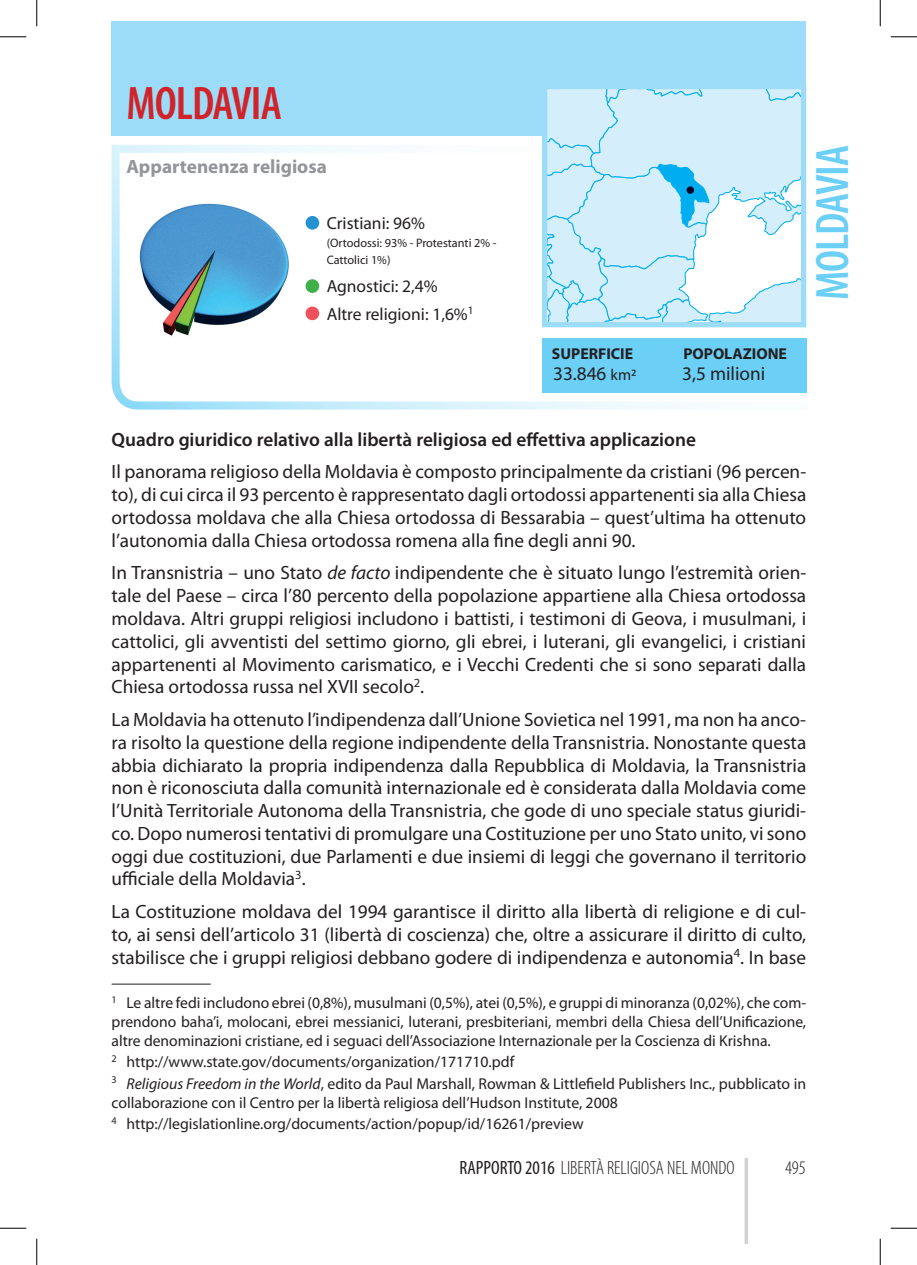
<style>
.page{position:relative;width:917px;height:1265px;background:#fff}
.page>*{position:absolute;margin:0;border:0;box-sizing:border-box;transform-origin:0 0}
.t1{font:600 condensed 47.25px "Myriad Pro";letter-spacing:-.02em;color:#6bcff6}
.t2{font:600 condensed 47.25px "Myriad Pro";letter-spacing:-.02em;color:#d1232a}
.t3{font:19.25px/22.8px "Myriad Pro";color:#231f20;text-align:justify}
.t4{font:600 19.25px "Myriad Pro";color:#231f20}
.t5{font:300 condensed 19.25px "Myriad Pro";color:#231f20}
.t6{font:700 19.25px "Myriad Pro";color:#939598}
.t7{font:17.5px/27.7px "Myriad Pro";color:#231f20}
.t8{font:15.75px/18.9px "Myriad Pro";color:#231f20}
.t9{font:700 15.75px "Myriad Pro";color:#231f20}
.t10{font:12.25px/17.5px "Myriad Pro";color:#231f20}
.s1{font-size:15.75px}
.s2{font-style:italic}
.s3{font-weight:400}
</style>
<div class="page">
<svg style="left:744px;top:1158px;width:4px;height:84px"></svg>
<div style="left:112px;top:22px;width:694px;height:114px;background:#9cdcf8"></div>
<svg style="left:111px;top:143px;width:696px;height:267px"></svg>
<img style="left:126px;top:193px;width:172px;height:179px">
<div style="left:542px;top:338px;width:264px;height:54px;background:#6bcff6"></div>
<svg style="left:548px;top:90px;width:252px;height:231px"></svg>
<div style="left:542px;top:84px;width:264px;height:243px;border:5px solid #9cdcf8"></div>
<hr style="left:112px;top:983px;width:99px;height:1px;background:#231f20">
<div style="left:306px;top:306px;width:13px;height:14px;background:#ef505a;border-radius:50%"></div>
<svg style="left:0;top:36px;width:26px;height:1px"></svg>
<svg style="left:891px;top:36px;width:26px;height:1px"></svg>
<svg style="left:0;top:1227px;width:26px;height:1px"></svg>
<svg style="left:891px;top:1227px;width:26px;height:1px"></svg>
<svg style="left:36px;top:0;width:1px;height:26px"></svg>
<svg style="left:36px;top:1238px;width:1px;height:26px"></svg>
<svg style="left:880px;top:0;width:1px;height:26px"></svg>
<svg style="left:880px;top:1238px;width:1px;height:26px"></svg>
<h1 class="t2" style="left:126px;top:78px;width:157px">MOLDAVIA</h1>
<p class="t6" style="left:126px;top:155px;width:202px">Appartenenza religiosa</p>
<p class="t7" style="left:327px;top:210px;width:100px">Cristiani: 96%</p>
<p class="t10" style="left:327px;top:234px;width:171px">(Ortodossi: 93% - Protestanti 2% -<br>Cattolici 1%)</p>
<p class="t7" style="left:327px;top:272px;width:148px">Agnostici: 2,4%<br>Altre religioni: 1,6%<sup>1</sup></p>
<p class="t9" style="left:552px;top:344px;width:83px">SUPERFICIE</p>
<p class="t9" style="left:683px;top:344px;width:105px">POPOLAZIONE</p>
<p class="t3" style="left:553px;top:363px;width:85px">33.846 <span class="s1">km2</span></p>
<p class="t3" style="left:682px;top:363px;width:85px">3,5 milioni</p>
<h1 class="t1" style="left:806px;top:300px;width:157px;rotate:-90deg">MOLDAVIA</h1>
<p class="t4" style="left:112px;top:428px;width:586px">Quadro giuridico relativo alla libertà religiosa ed effettiva applicazione</p>
<p class="t3" style="left:112px;top:461px;width:696px">Il panorama religioso della Moldavia è composto principalmente da cristiani (96 percen&shy;to), di cui circa il 93 percento è rappresentato dagli ortodossi appartenenti sia alla Chiesa ortodossa moldava che alla Chiesa ortodossa di Bessarabia – quest’ultima ha ottenuto l’autonomia dalla Chiesa ortodossa romena alla fine degli anni 90.</p>
<p class="t3" style="left:112px;top:562px;width:696px">In Transnistria – uno Stato <span class="s2">de facto</span> indipendente che è situato lungo l’estremità orien&shy;tale del Paese – circa l’80 percento della popolazione appartiene alla Chiesa ortodossa moldava. Altri gruppi religiosi includono i battisti, i testimoni di Geova, i musulmani, i cattolici, gli avventisti del settimo giorno, gli ebrei, i luterani, gli evangelici, i cristiani appartenenti al Movimento carismatico, e i Vecchi Credenti che si sono separati dalla Chiesa ortodossa russa nel XVII secolo<sup>2</sup>.</p>
<p class="t3" style="left:112px;top:708px;width:696px">La Moldavia ha ottenuto l’indipendenza dall’Unione Sovietica nel 1991, ma non ha anco&shy;ra risolto la questione della regione indipendente della Transnistria. Nonostante questa abbia dichiarato la propria indipendenza dalla Repubblica di Moldavia, la Transnistria non è riconosciuta dalla comunità internazionale ed è considerata dalla Moldavia come l’Unità Territoriale Autonoma della Transnistria, che gode di uno speciale status giuridi&shy;co. Dopo numerosi tentativi di promulgare una Costituzione per uno Stato unito, vi sono oggi due costituzioni, due Parlamenti e due insiemi di leggi che governano il territorio ufficiale della Moldavia<sup>3</sup>.</p>
<p class="t3" style="left:112px;top:900px;width:696px">La Costituzione moldava del 1994 garantisce il diritto alla libertà di religione e di cul&shy;to, ai sensi dell’articolo 31 (libertà di coscienza) che, oltre a assicurare il diritto di culto, stabilisce che i gruppi religiosi debbano godere di indipendenza e autonomia<sup>4</sup>. In base</p>
<p class="t8" style="left:112px;top:993px;width:696px;text-align:justify"><sup>1</sup> Le altre fedi includono ebrei (0,8%), musulmani (0,5%), atei (0,5%), e gruppi di minoranza (0,02%), che com&shy;prendono baha’i, molocani, ebrei messianici, luterani, presbiteriani, membri della Chiesa dell’Unificazione, altre denominazioni cristiane, ed i seguaci dell’Associazione Internazionale per la Coscienza di Krishna.</p>
<p class="t8" style="left:112px;top:1051px;width:696px;line-height:21.3px"><sup>2</sup> http://www.state.gov/documents/organization/171710.pdf<br><sup>3</sup> <span class="s2">Religious Freedom in the World</span>, edito da Paul Marshall, Rowman &amp; Littlefield Publishers Inc., pubblicato in</p>
<p class="t8" style="left:112px;top:1091px;width:508px;line-height:21.3px">collaborazione con il Centro per la libertà religiosa dell’Hudson Institute, 2008<br><sup>4</sup> http://legislationline.org/documents/action/popup/id/16261/preview</p>
<p class="t5" style="left:459px;top:1157px;width:277px"><span class="s3">RAPPORTO 2016</span> LIBERTÀ RELIGIOSA NEL MONDO</p>
<p class="t5" style="left:785px;top:1157px;width:22px">495</p>
</div>
